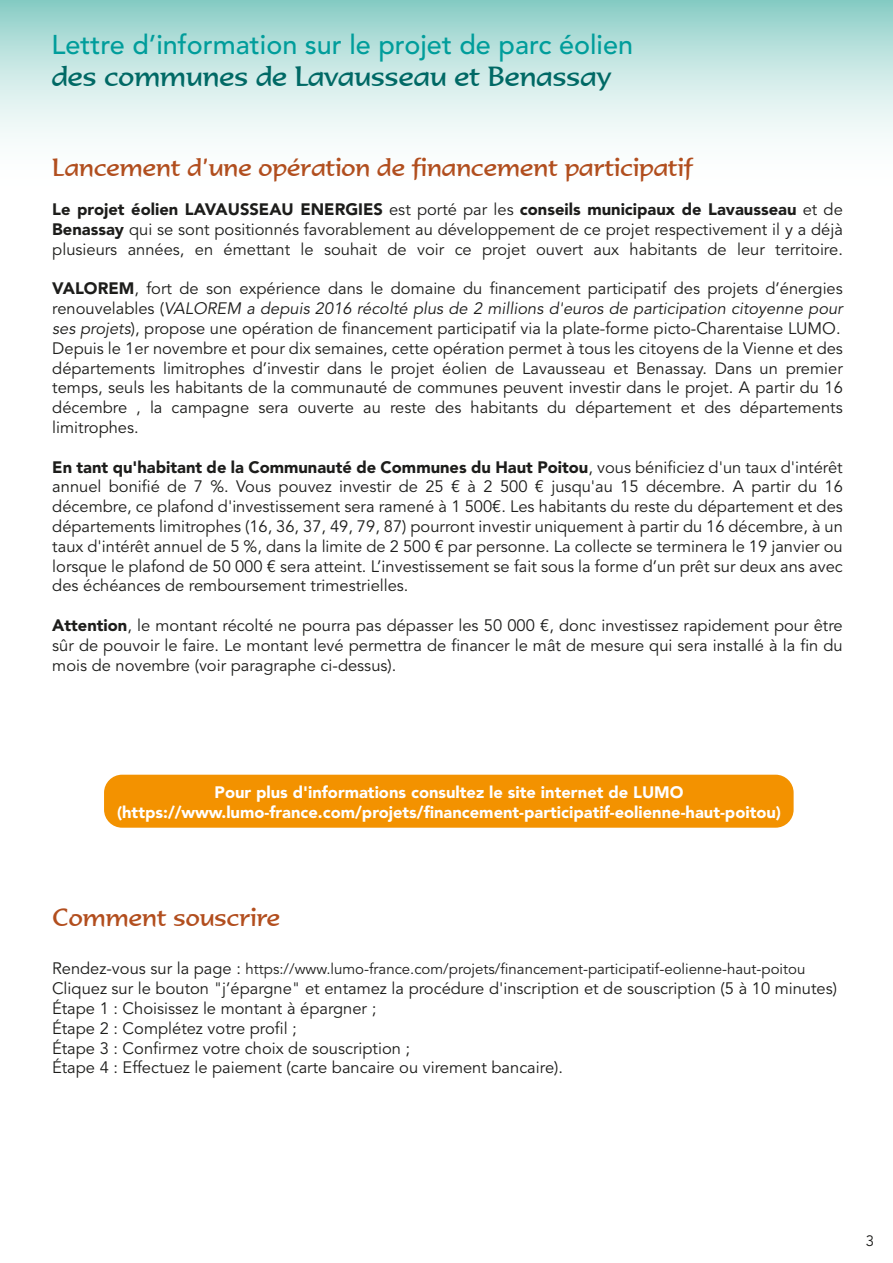
<style>
.page{position:relative;width:893px;height:1263px;background:#fff}
.page>*{position:absolute;margin:0;border:0;box-sizing:border-box;transform-origin:0 0}
.t1{font:500 27px "Avenir LT Std";color:#009d9b}
.t2{font:27px "Formal 436 BT";color:#006965}
.t3{font:24px "Formal 436 BT";color:#b14e1e}
.t4{font:24px "Formal 436 BT";color:#b24e1e}
.t5{font:16.5px/19.8px "Avenir LT Std";color:#1d1d1b;text-align:justify}
.t6{font:900 16.5px/19.8px "Avenir LT Std";color:#fff;text-align:center}
.t7{font:15px "Avenir LT Std";color:#1d1d1b}
.s1{font-weight:900}
.s2{font-style:italic}
.s3{font-size:16.5px}
</style>
<div class="page">
<svg style="left:0;top:0;width:893px;height:139px;background:#c6e6e3"></svg>
<div style="left:104px;top:775px;width:690px;height:53px;background:#f39200;border-radius:18px"></div>
<h1 class="t1" style="left:51px;top:29px;width:583px">Lettre d’information sur le projet de parc éolien</h1>
<h1 class="t2" style="left:52px;top:60px;width:561px">des communes de Lavausseau et Benassay</h1>
<h2 class="t3" style="left:52px;top:152px;width:642px">Lancement d’une opération de financement participatif</h2>
<p class="t5" style="left:52px;top:200px;width:792px"><span class="s1">Le projet éolien LAVAUSSEAU ENERGIES</span> est porté par les <span class="s1">conseils municipaux de Lavausseau</span> et de <span class="s1">Benassay</span> qui se sont positionnés favorablement au développement de ce projet respectivement il y a déjà plusieurs années, en émettant le souhait de voir ce projet ouvert aux habitants de leur territoire.</p>
<p class="t5" style="left:52px;top:279px;width:792px;text-align:left"><span class="s1">VALOREM</span>, fort de son expérience dans le domaine du financement participatif des projets d’énergies renouvelables (<span class="s2">VALOREM a depuis 2016 récolté plus de 2 millions d'euros de participation citoyenne pour ses projets</span>), propose une opération de financement participatif via la plate-forme picto-Charentaise LUMO.<br>Depuis le 1er novembre et pour dix semaines, cette opération permet à tous les citoyens de la Vienne et des départements limitrophes d’investir dans le projet éolien de Lavausseau et Benassay. Dans un premier temps, seuls les habitants de la communauté de communes peuvent investir dans le projet. A partir du 16 décembre , la campagne sera ouverte au reste des habitants du département et des départements limitrophes.</p>
<p class="t5" style="left:52px;top:457px;width:792px"><span class="s1">En tant qu'habitant de la Communauté de Communes du Haut Poitou</span>, vous bénificiez d'un taux d'intérêt annuel bonifié de 7 %. Vous pouvez investir de 25 € à 2 500 € jusqu'au 15 décembre. A partir du 16 décembre, ce plafond d'investissement sera ramené à 1 500€. Les habitants du reste du département et des départements limitrophes (16, 36, 37, 49, 79, 87) pourront investir uniquement à partir du 16 décembre, à un taux d'intérêt annuel de 5 %, dans la limite de 2 500 € par personne. La collecte se terminera le 19 janvier ou lorsque le plafond de 50 000 € sera atteint. L’investissement se fait sous la forme d’un prêt sur deux ans avec des échéances de remboursement trimestrielles.</p>
<p class="t5" style="left:52px;top:616px;width:792px"><span class="s1">Attention</span>, le montant récolté ne pourra pas dépasser les 50 000 €, donc investissez rapidement pour être sûr de pouvoir le faire. Le montant levé permettra de financer le mât de mesure qui sera installé à la fin du mois de novembre (voir paragraphe ci-dessus).</p>
<p class="t6" style="left:117px;top:782px;width:666px">Pour plus d'informations consultez le site internet de LUMO (https://www.lumo-france.com/projets/financement-participatif-eolienne-haut-poitou)</p>
<h2 class="t4" style="left:52px;top:902px;width:230px">Comment souscrire</h2>
<p class="t7" style="left:52px;top:960px;width:755px"><span class="s3">Rendez-vous sur la page :</span> https://www.lumo-france.com/projets/financement-participatif-eolienne-haut-poitou</p>
<p class="t5" style="left:52px;top:979px;width:787px;text-align:left">Cliquez sur le bouton "j’épargne" et entamez la procédure d'inscription et de souscription (5 à 10 minutes)<br>Étape 1 : Choisissez le montant à épargner ;<br>Étape 2 : Complétez votre profil ;<br>Étape 3 : Confirmez votre choix de souscription ;<br>Étape 4 : Effectuez le paiement (carte bancaire ou virement bancaire).</p>
<p class="t7" style="left:866px;top:1232px;width:10px">3</p>
</div>
